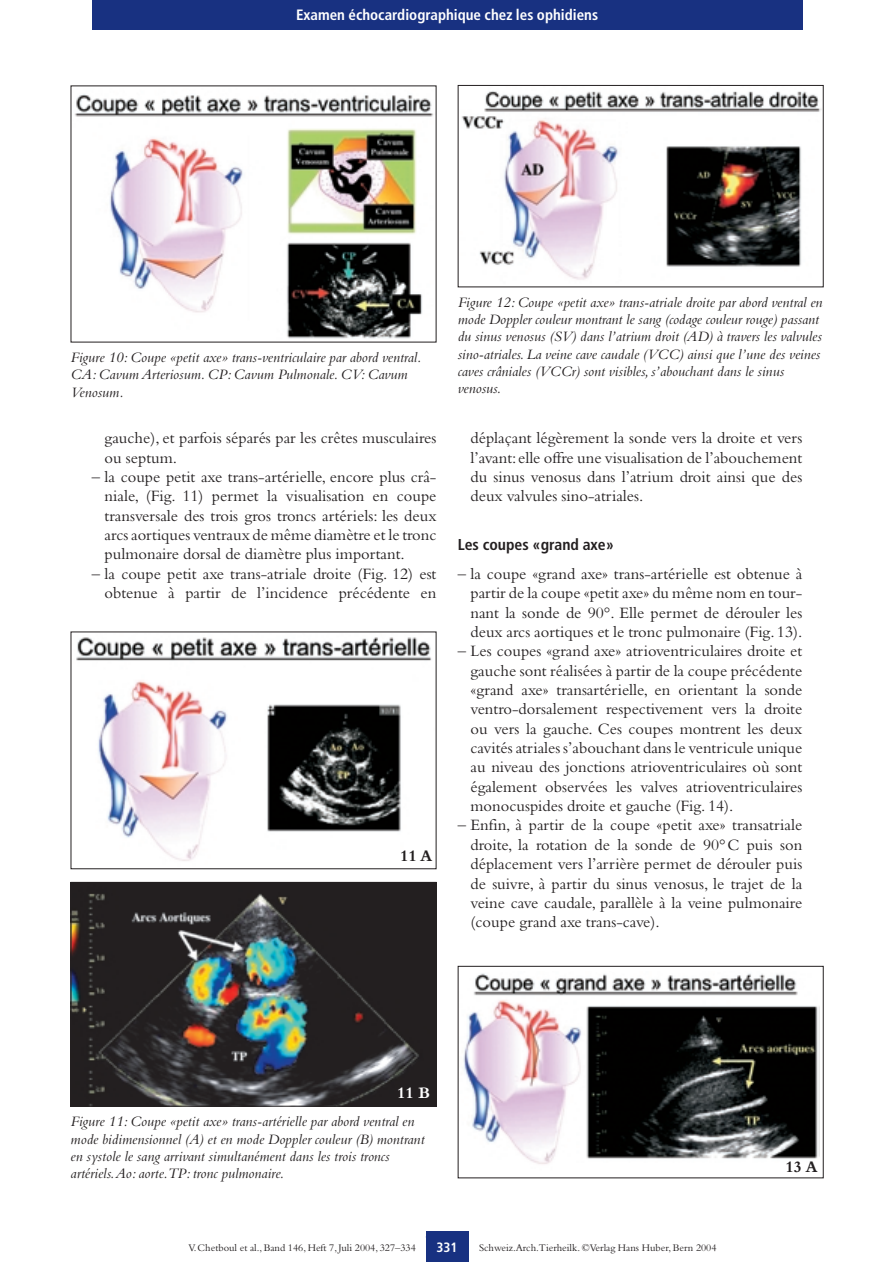
<style>
.page{position:relative;width:893px;height:1262px;background:#fff}
.page>*{position:absolute;margin:0;border:0;box-sizing:border-box;transform-origin:0 0}
.t1{font:16.5px/19.4px "Bembo";color:#231f20;text-align:justify}
.t2{font:700 16.5px "Bembo";color:#231f20}
.t3{font:700 16.5px "Bembo";color:#fff}
.t4{font:700 condensed 15.75px "Frutiger";color:#231f20}
.t5{font:italic 15px/17.2px "Bembo";color:#231f20}
.t6{font:700 condensed 15px "Frutiger";color:#fff}
.t7{font:700 condensed 13.5px "Frutiger";color:#fff}
.t8{font:10.5px "Bembo";color:#231f20}
</style>
<div class="page">
<div style="left:92px;top:0;width:710px;height:30px;background:#183181"></div>
<div style="left:426px;top:1231px;width:42px;height:30px;background:#183181"></div>
<img style="left:74px;top:94px;width:360px;height:245px">
<img style="left:461px;top:91px;width:360px;height:189px">
<div style="left:458px;top:85px;width:365px;height:202px;border:1px solid #231f20"></div>
<img style="left:463px;top:973px;width:356px;height:191px">
<div style="left:458px;top:966px;width:365px;height:212px;border:1px solid #231f20"></div>
<img style="left:76px;top:637px;width:356px;height:224px">
<img style="left:73px;top:884px;width:361px;height:220px">
<div style="left:71px;top:882px;width:365px;height:224px;border:1px solid #231f20"></div>
<p class="t6" style="left:296px;top:9px;width:303px">Examen échocardiographique chez les ophidiens</p>
<p class="t5" style="left:71px;top:350px;width:352px">Figure 10: Coupe «petit axe» trans-ventriculaire par abord ventral.<br>CA: Cavum Arteriosum. CP: Cavum Pulmonale. CV: Cavum<br>Venosum.</p>
<p class="t1" style="left:105px;top:430px;width:333px">gauche), et parfois séparés par les crêtes musculaires ou septum.</p>
<p class="t1" style="left:105px;top:469px;width:333px;text-indent:-13px">– la coupe petit axe trans-artérielle, encore plus crâ&shy;niale, (Fig. 11) permet la visualisation en coupe transversale des trois gros troncs artériels: les deux arcs aortiques ventraux de même diamètre et le tronc pulmonaire dorsal de diamètre plus important.</p>
<p class="t1" style="left:92px;top:565px;width:346px;text-align:right">– la coupe petit axe trans-atriale droite (Fig. 12) est obtenue à partir de l’incidence précédente en</p>
<p class="t2" style="left:400px;top:849px;width:34px">11 A</p>
<p class="t5" style="left:457px;top:295px;width:366px">Figure 12: Coupe «petit axe» trans-atriale droite par abord ventral en mode Doppler couleur montrant le sang (codage couleur rouge) passant du sinus venosus (SV) dans l’atrium droit (AD) à travers les valvules sino-atriales. La veine cave caudale (VCC) ainsi que l’une des veines caves crâniales (VCCr) sont visibles, s’abouchant dans le sinus venosus.</p>
<p class="t1" style="left:470px;top:430px;width:333px">déplaçant légèrement la sonde vers la droite et vers l’avant:elle offre une visualisation de l’abouchement du sinus venosus dans l’atrium droit ainsi que des deux valvules sino-atriales.</p>
<p class="t4" style="left:458px;top:538px;width:158px">Les coupes «grand axe»</p>
<p class="t1" style="left:470px;top:565px;width:333px;text-indent:-13px">– la coupe «grand axe» trans-artérielle est obtenue à partir de la coupe «petit axe» du même nom en tour&shy;nant la sonde de 90°. Elle permet de dérouler les deux arcs aortiques et le tronc pulmonaire (Fig.13).</p>
<p class="t1" style="left:470px;top:643px;width:333px;text-indent:-13px">– Les coupes «grand axe» atrioventriculaires droite et gauche sont réalisées à partir de la coupe précédente «grand axe» transartérielle, en orientant la sonde ventro-dorsalement respectivement vers la droite ou vers la gauche. Ces coupes montrent les deux cavités atriales s’abouchant dans le ventricule unique au niveau des jonctions atrioventriculaires où sont également observées les valves atrioventriculaires monocuspides droite et gauche (Fig. 14).</p>
<p class="t1" style="left:470px;top:817px;width:333px;text-indent:-13px">– Enfin, à partir de la coupe «petit axe» transatriale droite, la rotation de la sonde de 90°C puis son déplacement vers l’arrière permet de dérouler puis de suivre, à partir du sinus venosus, le trajet de la veine cave caudale, parallèle à la veine pulmonaire (coupe grand axe trans-cave).</p>
<p class="t3" style="left:397px;top:1086px;width:34px">11 B</p>
<p class="t5" style="left:71px;top:1114px;width:355px">Figure 11: Coupe «petit axe» trans-artérielle par abord ventral en mode bidimensionnel (A) et en mode Doppler couleur (B) montrant en systole le sang arrivant simultanément dans les trois troncs artériels.Ao: aorte.TP: tronc pulmonaire.</p>
<p class="t2" style="left:785px;top:1161px;width:34px">13 A</p>
<p class="t7" style="left:436px;top:1241px;width:23px">331</p>
<p class="t8" style="left:188px;top:1244px;width:229px">V.Chetboul et al., Band 146, Heft 7, Juli 2004, 327–334</p>
<p class="t8" style="left:479px;top:1244px;width:239px">Schweiz.Arch.Tierheilk. ©Verlag Hans Huber, Bern 2004</p>
</div>
